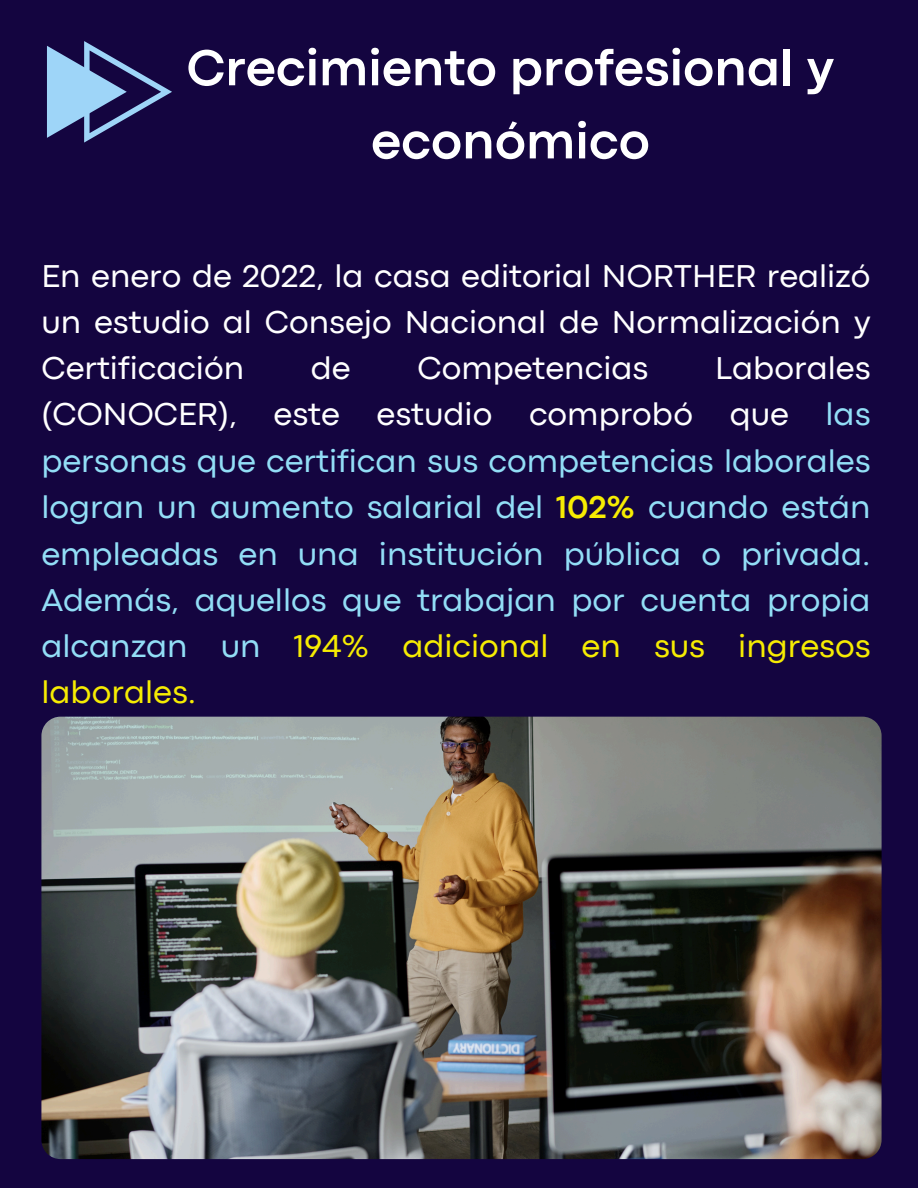
<style>
.page{position:relative;width:918px;height:1188px;background:#140540}
.page>*{position:absolute;margin:0;border:0;box-sizing:border-box;transform-origin:0 0}
.t1{font:700 52.5px/73.2px "Codec Pro";color:#fff;text-align:center}
.t2{font:33px/46.3px "Codec Pro";color:#92def6;text-align:justify}
.t3{font:33px/46.2px "Codec Pro";color:#fff;text-align:justify}
.s1{color:#fff}
.s2{font-weight:700;color:#f6ec02}
.s3{color:#f6ec02}
</style>
<div class="page">
<svg style="left:47px;top:41px;width:125px;height:101px"></svg>
<img style="left:41px;top:717px;width:840px;height:442px">
<p class="t1" style="left:187px;top:35px;width:649px">Crecimiento profesional y económico</p>
<p class="t3" style="left:41px;top:255px;width:831px">En enero de 2022, la casa editorial NORTHER realizó un estudio al Consejo Nacional de Normalización y Certificación</p>
<p class="t3" style="left:311px;top:348px;width:41px">de</p>
<p class="t3" style="left:417px;top:348px;width:232px">Competencias</p>
<p class="t2" style="left:41px;top:348px;width:831px;text-indent:674px"><span class="s1">Laborales (CONOCER), este estudio comprobó que</span> las personas que certifican sus competencias laborales logran un aumento salarial del <span class="s2">102%</span> cuando están empleadas en una institución pública o privada.<br>Además, aquellos que trabajan por cuenta propia alcanzan un <span class="s3">194% adicional en sus ingresos laborales.</span></p>
</div>
